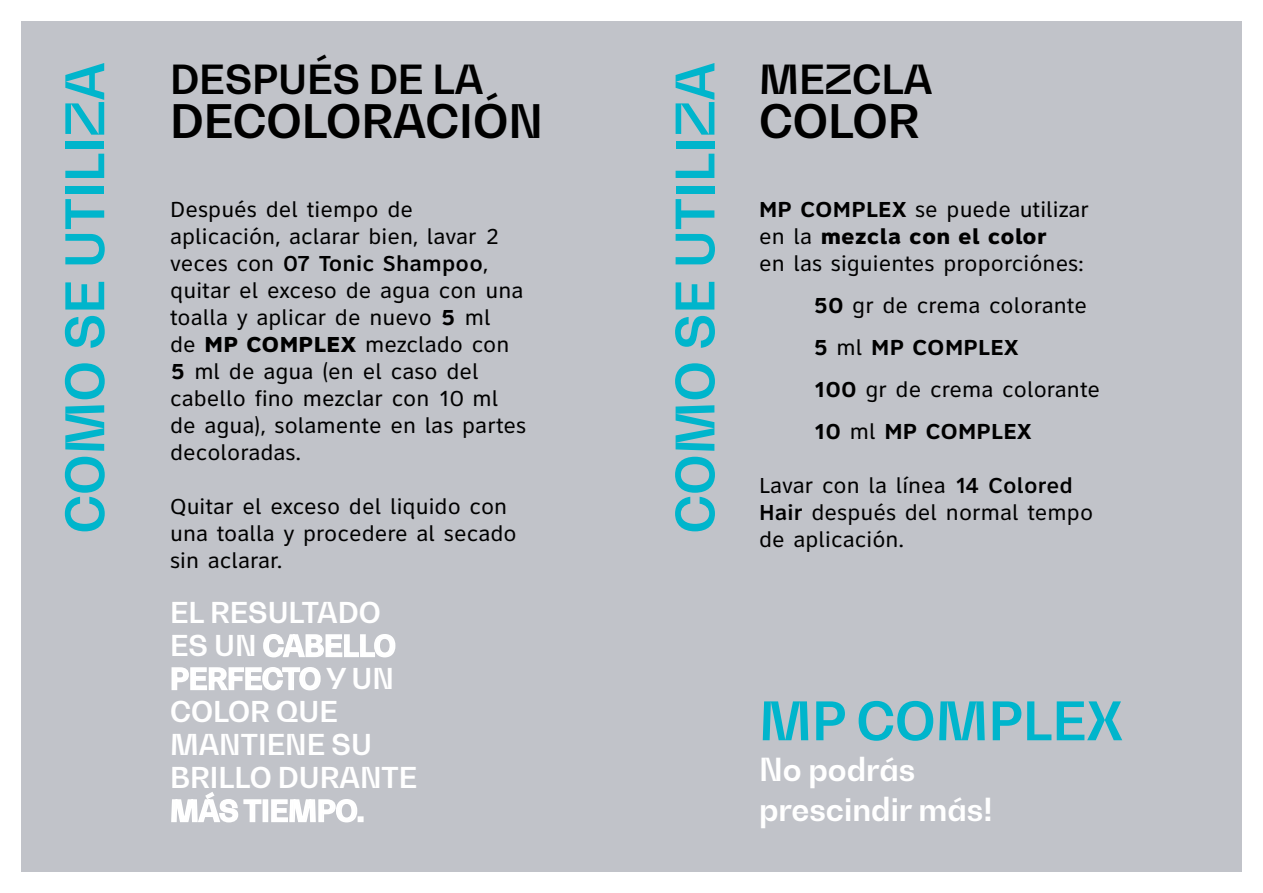
<style>
.page{position:relative;width:1263px;height:893px;background:#fff}
.page>*{position:absolute;margin:0;border:0;box-sizing:border-box;transform-origin:0 0}
.t1{font:700 52.5px "Bw Gradual";color:#00b5cc}
.t2{font:700 45.75px "Bw Gradual";color:#000}
.t3{font:700 39.75px "Bw Gradual";color:#000}
.t4{font:700 31.5px/40.5px "Bw Gradual";color:#fff}
.t5{font:700 28.5px/33px "Bw Gradual";color:#fff}
.t6{font:22.5px/27px "Clearview One";color:#000}
.s1{font-weight:500}
.s2{font-weight:700}
.s3{font-weight:800}
</style>
<div class="page">
<div style="left:21px;top:21px;width:1221px;height:851px;background:#c1c3c9"></div>
<svg style="left:263px;top:634px;width:133px;height:24px"></svg>
<svg style="left:171px;top:667px;width:193px;height:156px"></svg>
<h3 class="t3" style="left:170px;top:54px;width:315px">DESPUÉS DE LA</h3>
<h2 class="t2" style="left:170px;top:91px;width:375px">DECOLORACIÓN</h2>
<h1 class="t1" style="left:50px;top:534px;width:473px;rotate:-90deg">COMO SE UTILIZA</h1>
<h1 class="t1" style="left:660px;top:534px;width:473px;rotate:-90deg">COMO SE UTILIZA</h1>
<p class="t6" style="left:170px;top:196px;width:358px">Después del tiempo de aplicación, aclarar bien, lavar 2 veces con <span class="s1">07 Tonic Shampoo</span>, quitar el exceso de agua con una toalla y aplicar de nuevo <span class="s2">5</span> ml<br>de <span class="s3">MP COMPLEX</span> mezclado con<br><span class="s2">5</span> ml de agua (en el caso del cabello fino mezclar con 10 ml de agua), solamente en las partes decoloradas.</p>
<p class="t6" style="left:170px;top:493px;width:348px">Quitar el exceso del liquido con una toalla y procedere al secado sin aclarar.</p>
<p class="t5" style="left:170px;top:595px;width:249px">EL RESULTADO<br>ES UN CABELLO<br>PERFECTO Y UN<br>COLOR QUE<br>MANTIENE SU<br>BRILLO DURANTE<br>MÁS TIEMPO.</p>
<h3 class="t3" style="left:759px;top:54px;width:175px">MEZCLA</h3>
<h2 class="t2" style="left:759px;top:91px;width:162px">COLOR</h2>
<p class="t6" style="left:759px;top:196px;width:331px"><span class="s2">MP COMPLEX</span> se puede utilizar en la <span class="s3">mezcla con el color<br></span>en las siguientes proporciónes:</p>
<p class="t6" style="left:813px;top:284px;width:289px;line-height:42px"><span class="s2">50</span> gr de crema colorante<br><span class="s2">5</span> ml <span class="s2">MP COMPLEX<br>100</span> gr de crema colorante<br><span class="s2">10</span> ml <span class="s2">MP COMPLEX</span></p>
<p class="t6" style="left:759px;top:472px;width:336px">Lavar con la línea <span class="s1">14 Colored<br>Hair</span> después del normal tempo de aplicación.</p>
<h1 class="t1" style="left:759px;top:686px;width:365px">MP COMPLEX</h1>
<h3 class="t4" style="left:759px;top:748px;width:235px">No podrás prescindir más!</h3>
</div>
